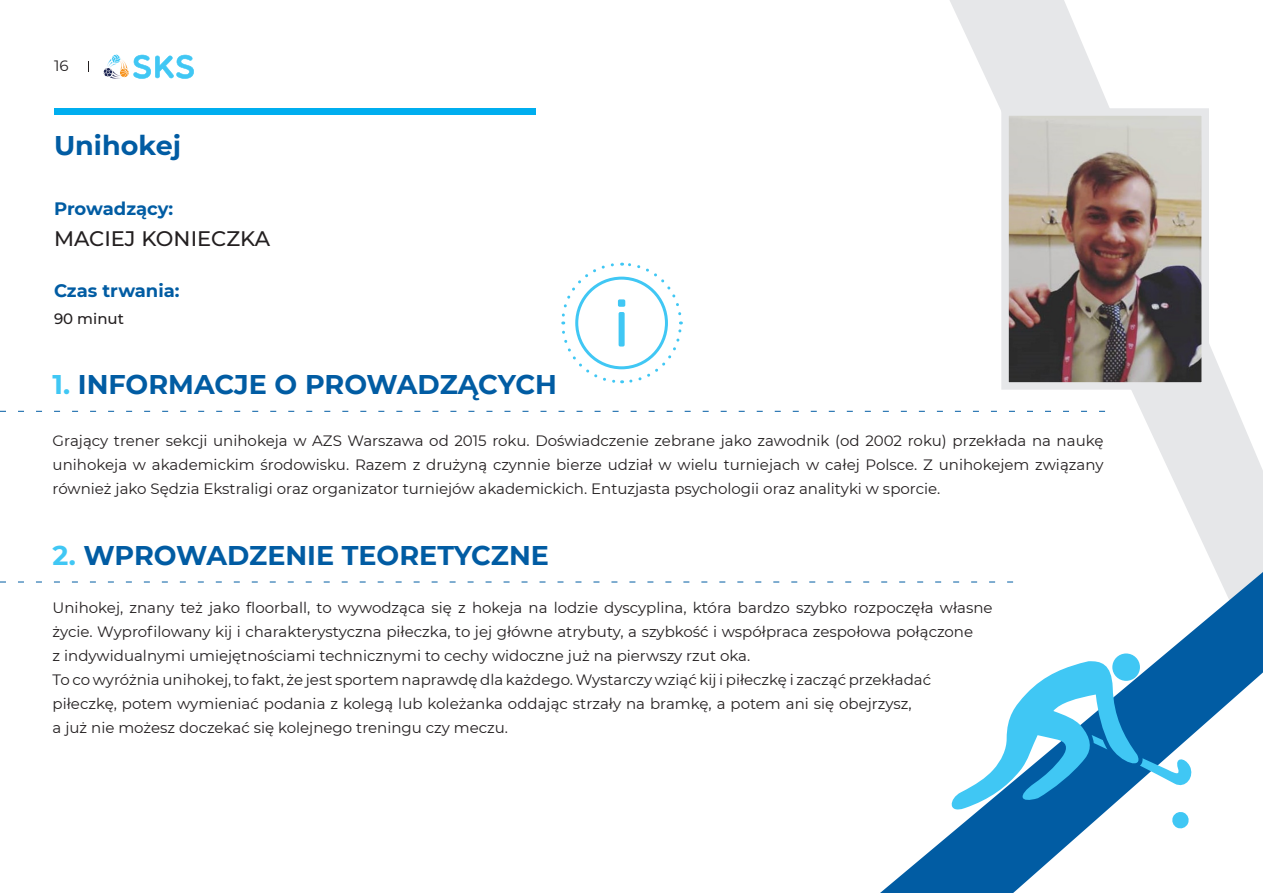
<style>
.page{position:relative;width:1263px;height:893px;background:#fff}
.page>*{position:absolute;margin:0;border:0;box-sizing:border-box;transform-origin:0 0}
.t1{font:700 27px "Montserrat";color:#015ca3}
.t2{font:500 21px "Montserrat";color:#231f20}
.t3{font:700 18px "Montserrat";color:#015ca3}
.t4{font:15px/24px "Montserrat";color:#231f20}
.t5{font:500 15px "Montserrat";color:#231f20}
.s1{color:#40c7f4}
</style>
<div class="page">
<svg style="left:103px;top:54px;width:91px;height:25px"></svg>
<svg style="left:950px;top:0;width:313px;height:572px"></svg>
<svg style="left:880px;top:572px;width:383px;height:321px"></svg>
<svg style="left:0;top:411px;width:1105px;height:1px"></svg>
<svg style="left:0;top:582px;width:1013px;height:1px"></svg>
<svg style="left:561px;top:262px;width:122px;height:122px"></svg>
<div style="left:54px;top:108px;width:482px;height:6px;background:#00aeef"></div>
<img style="left:997px;top:105px;width:216px;height:288px">
<div style="left:1112px;top:653px;width:28px;height:28px;background:#40c7f4;border-radius:50%"></div>
<svg style="left:947px;top:661px;width:248px;height:168px"></svg>
<p class="t4" style="left:54px;top:53px;width:16px">16</p>
<p class="t1" style="left:54px;top:126px;width:129px">Unihokej</p>
<p class="t3" style="left:54px;top:195px;width:121px">Prowadzący:</p>
<p class="t2" style="left:54px;top:224px;width:218px">MACIEJ KONIECZKA</p>
<p class="t3" style="left:54px;top:278px;width:127px">Czas trwania:</p>
<p class="t5" style="left:54px;top:308px;width:71px">90 minut</p>
<p class="t1" style="left:53px;top:365px;width:506px"><span class="s1">1.</span> INFORMACJE O PROWADZĄCYCH</p>
<p class="t4" style="left:53px;top:428px;width:1052px;text-align:justify">Grający trener sekcji unihokeja w AZS Warszawa od 2015 roku. Doświadczenie zebrane jako zawodnik (od 2002 roku) przekłada na naukę unihokeja w akademickim środowisku. Razem z drużyną czynnie bierze udział w wielu turniejach w całej Polsce. Z unihokejem związany również jako Sędzia Ekstraligi oraz organizator turniejów akademickich. Entuzjasta psychologii oraz analityki w sporcie.</p>
<p class="t1" style="left:53px;top:536px;width:498px"><span class="s1">2.</span> WPROWADZENIE TEORETYCZNE</p>
<p class="t4" style="left:53px;top:595px;width:941px">Unihokej, znany też jako floorball, to wywodząca się z hokeja na lodzie dyscyplina, która bardzo szybko rozpoczęła własne życie. Wyprofilowany kij i charakterystyczna piłeczka, to jej główne atrybuty, a szybkość i współpraca zespołowa połączone<br>z indywidualnymi umiejętnościami technicznymi to cechy widoczne już na pierwszy rzut oka.</p>
<p class="t4" style="left:53px;top:667px;width:880px">To co wyróżnia unihokej, to fakt, że jest sportem naprawdę dla każdego. Wystarczy wziąć kij i piłeczkę i zacząć przekładać piłeczkę, potem wymieniać podania z kolegą lub koleżanka oddając strzały na bramkę, a potem ani się obejrzysz,<br>a już nie możesz doczekać się kolejnego treningu czy meczu.</p>
</div>
